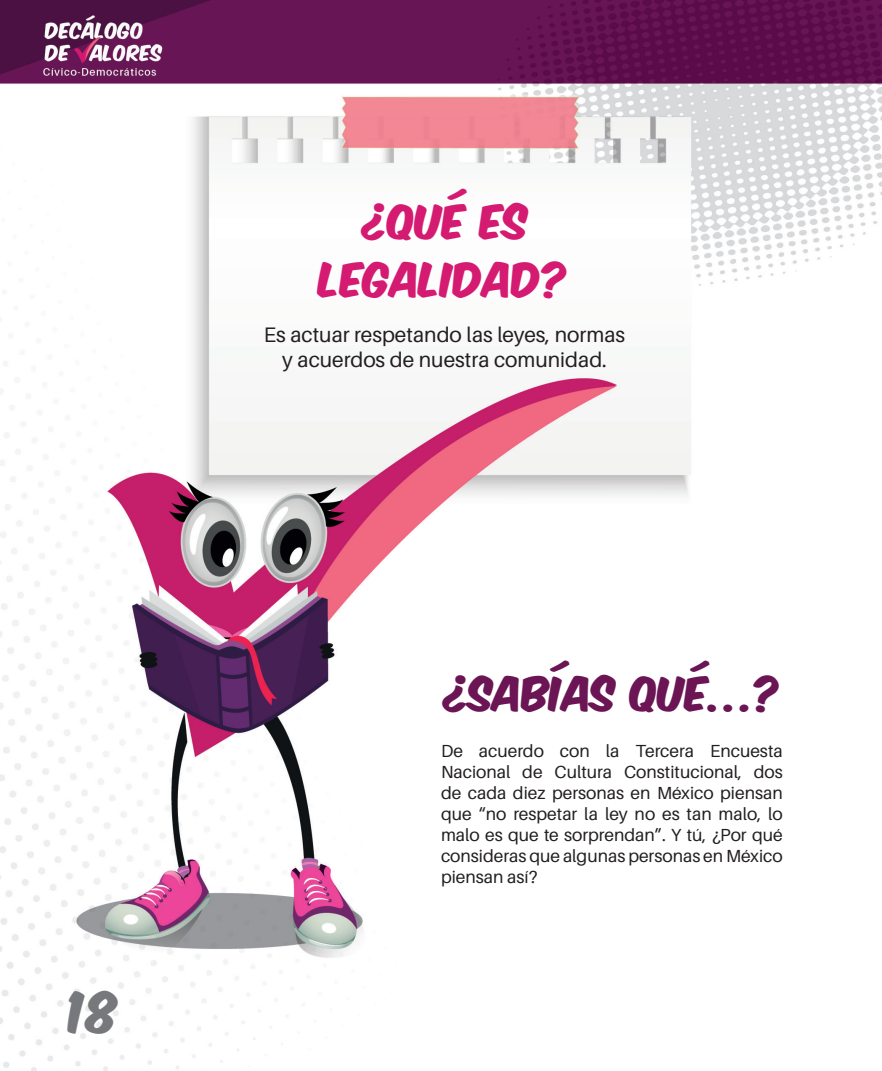
<style>
.page{position:relative;width:882px;height:1071px;background:#fff}
.page>*{position:absolute;margin:0;border:0;box-sizing:border-box;transform-origin:0 0}
.t1{font:49px "Komika Axis";color:#76787b}
.t2{font:40.25px "Komika Axis";color:#d41a71}
.t3{font:40.25px "Komika Axis";color:#6b1555}
.t4{font:21px "Aileron";color:#231f20}
.t5{font:17.5px/21px "Aileron";color:#231f20;text-align:justify}
</style>
<div class="page">
<img style="left:0;top:0;width:882px;height:1071px">
<p class="t1" style="left:68px;top:987px;width:53px">18</p>
<p class="t2" style="left:361px;top:202px;width:169px">¿QUÉ ES</p>
<p class="t2" style="left:320px;top:259px;width:251px">LEGALIDAD?</p>
<p class="t4" style="left:264px;top:323px;width:363px">Es actuar respetando las leyes, normas</p>
<p class="t4" style="left:282px;top:348px;width:326px">y acuerdos de nuestra comunidad.</p>
<p class="t3" style="left:442px;top:673px;width:341px">¿SABÍAS QUÉ…?</p>
<p class="t5" style="left:441px;top:741px;width:343px">De acuerdo con la Tercera Encuesta Nacional de Cultura Constitucional, dos de cada diez personas en México piensan que “no respetar la ley no es tan malo, lo malo es que te sorprendan”. Y tú, ¿Por qué consideras que algunas personas en México piensan así?</p>
</div>
